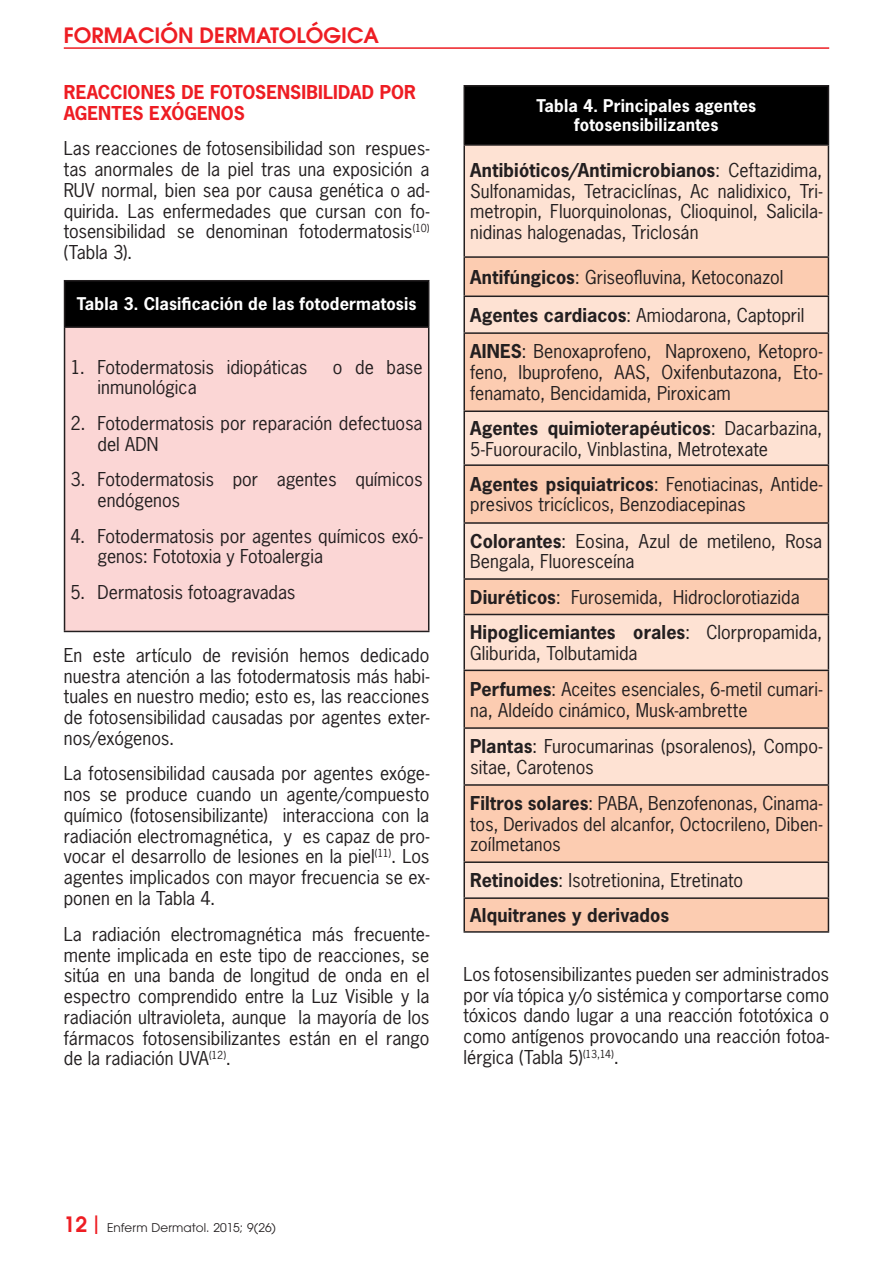
<style>
.page{position:relative;width:893px;height:1263px;background:#fff}
.page>*{position:absolute;margin:0;border:0;box-sizing:border-box;transform-origin:0 0}
.t1{font:600 21px "Avant Garde";color:#ee1d23}
.t2{font:18px/20.7px "News Gothic Std";color:#231f20}
.t3{font:700 18px/34.8px "News Gothic Std";letter-spacing:.005em;color:#231f20}
.t4{font:700 18px/20.7px "News Gothic Std";letter-spacing:.005em;color:#ee1d23}
.t5{font:700 16.5px/19px "News Gothic Std";letter-spacing:.01em;color:#fff;text-align:center}
.t6{font:12px "Avant Garde";color:#231f20}
.s1{font-weight:700}
.s2{font-weight:400}
</style>
<div class="page">
<div style="left:65px;top:281px;width:364px;height:46px;background:#000"></div>
<div style="left:65px;top:327px;width:364px;height:304px;background:#fbd6d5"></div>
<hr style="left:64px;top:280px;width:365px;height:1px;background:#231f20">
<hr style="left:64px;top:281px;width:1px;height:45px;background:#231f20">
<hr style="left:428px;top:281px;width:1px;height:45px;background:#231f20">
<hr style="left:64px;top:326px;width:365px;height:2px;background:#231f20">
<hr style="left:64px;top:328px;width:1px;height:303px;background:#231f20">
<hr style="left:428px;top:328px;width:1px;height:303px;background:#231f20">
<hr style="left:64px;top:631px;width:365px;height:1px;background:#231f20">
<div style="left:464px;top:86px;width:364px;height:59px;background:#000"></div>
<div style="left:465px;top:146px;width:363px;height:110px;background:#fee2d3"></div>
<svg style="left:465px;top:258px;width:363px;height:673px;fill:#fcccb1"></svg>
<hr style="left:463px;top:85px;width:366px;height:2px;background:#231f20">
<hr style="left:463px;top:87px;width:2px;height:57px;background:#231f20">
<hr style="left:828px;top:87px;width:1px;height:57px;background:#231f20">
<hr style="left:463px;top:144px;width:366px;height:2px;background:#231f20">
<hr style="left:463px;top:146px;width:2px;height:110px;background:#231f20">
<hr style="left:828px;top:146px;width:1px;height:110px;background:#231f20">
<hr style="left:463px;top:256px;width:366px;height:2px;background:#231f20">
<hr style="left:463px;top:258px;width:2px;height:37px;background:#231f20">
<hr style="left:828px;top:258px;width:1px;height:37px;background:#231f20">
<hr style="left:463px;top:295px;width:366px;height:2px;background:#231f20">
<hr style="left:463px;top:297px;width:2px;height:35px;background:#231f20">
<hr style="left:828px;top:297px;width:1px;height:35px;background:#231f20">
<hr style="left:463px;top:332px;width:366px;height:2px;background:#231f20">
<hr style="left:463px;top:334px;width:2px;height:76px;background:#231f20">
<hr style="left:828px;top:334px;width:1px;height:76px;background:#231f20">
<hr style="left:463px;top:410px;width:366px;height:2px;background:#231f20">
<hr style="left:463px;top:412px;width:2px;height:52px;background:#231f20">
<hr style="left:828px;top:412px;width:1px;height:52px;background:#231f20">
<hr style="left:463px;top:464px;width:366px;height:2px;background:#231f20">
<hr style="left:463px;top:466px;width:2px;height:56px;background:#231f20">
<hr style="left:828px;top:466px;width:1px;height:56px;background:#231f20">
<hr style="left:463px;top:522px;width:366px;height:2px;background:#231f20">
<hr style="left:463px;top:524px;width:2px;height:54px;background:#231f20">
<hr style="left:828px;top:524px;width:1px;height:54px;background:#231f20">
<hr style="left:463px;top:578px;width:366px;height:2px;background:#231f20">
<hr style="left:463px;top:580px;width:2px;height:34px;background:#231f20">
<hr style="left:828px;top:580px;width:1px;height:34px;background:#231f20">
<hr style="left:463px;top:614px;width:366px;height:1px;background:#231f20">
<hr style="left:463px;top:615px;width:2px;height:55px;background:#231f20">
<hr style="left:828px;top:615px;width:1px;height:55px;background:#231f20">
<hr style="left:463px;top:670px;width:366px;height:1px;background:#231f20">
<hr style="left:463px;top:671px;width:2px;height:56px;background:#231f20">
<hr style="left:828px;top:671px;width:1px;height:56px;background:#231f20">
<hr style="left:463px;top:727px;width:366px;height:2px;background:#231f20">
<hr style="left:463px;top:729px;width:2px;height:55px;background:#231f20">
<hr style="left:828px;top:729px;width:1px;height:55px;background:#231f20">
<hr style="left:463px;top:784px;width:366px;height:2px;background:#231f20">
<hr style="left:463px;top:786px;width:2px;height:75px;background:#231f20">
<hr style="left:828px;top:786px;width:1px;height:75px;background:#231f20">
<hr style="left:463px;top:861px;width:366px;height:2px;background:#231f20">
<hr style="left:463px;top:863px;width:2px;height:34px;background:#231f20">
<hr style="left:828px;top:863px;width:1px;height:34px;background:#231f20">
<hr style="left:463px;top:897px;width:366px;height:2px;background:#231f20">
<hr style="left:463px;top:899px;width:2px;height:32px;background:#231f20">
<hr style="left:828px;top:899px;width:1px;height:32px;background:#231f20">
<hr style="left:463px;top:931px;width:366px;height:2px;background:#231f20">
<hr style="left:64px;top:47px;width:765px;height:2px;background:#ee1d23">
<p class="t1" style="left:64px;top:22px;width:317px">FORMACIÓN DERMATOLÓGICA</p>
<p class="t4" style="left:64px;top:82px;width:354px">REACCIONES DE FOTOSENSIBILIDAD POR<br>AGENTES EXÓGENOS</p>
<p class="t2" style="left:64px;top:138px;width:367px;text-align:justify">Las reacciones de fotosensibilidad son respues&shy;tas anormales de la piel tras una exposición a RUV normal, bien sea por causa genética o ad&shy;quirida. Las enfermedades que cursan con fo&shy;tosensibilidad se denominan fotodermatosis<sup>(10) </sup>(Tabla 3).</p>
<p class="t5" style="left:77px;top:294px;width:341px">Tabla 3. Clasificación de las fotodermatosis</p>
<p class="t2" style="left:71px;top:356px;width:239px">1. Fotodermatosis idiopáticas</p>
<p class="t2" style="left:333px;top:356px;width:91px">o de base</p>
<p class="t2" style="left:98px;top:377px;width:101px">inmunológica</p>
<p class="t2" style="left:98px;top:413px;width:327px;text-indent:-27px">2. Fotodermatosis por reparación defectuosa del ADN</p>
<p class="t2" style="left:98px;top:469px;width:327px;text-indent:-27px">3. Fotodermatosis por agentes químicos endógenos</p>
<p class="t2" style="left:98px;top:525px;width:327px;text-indent:-27px">4. Fotodermatosis por agentes químicos exó&shy;genos: Fototoxia y Fotoalergia</p>
<p class="t2" style="left:71px;top:582px;width:226px">5. Dermatosis fotoagravadas</p>
<p class="t2" style="left:64px;top:645px;width:367px;text-align:justify">En este artículo de revisión hemos dedicado nuestra atención a las fotodermatosis más habi&shy;tuales en nuestro medio; esto es, las reacciones de fotosensibilidad causadas por agentes exter&shy;nos/exógenos.</p>
<p class="t2" style="left:64px;top:763px;width:367px;text-align:justify">La fotosensibilidad causada por agentes exóge&shy;nos se produce cuando un agente/compuesto químico (fotosensibilizante) interacciona con la radiación electromagnética, y es capaz de pro&shy;vocar el desarrollo de lesiones en la piel<sup>(11)</sup>. Los agentes implicados con mayor frecuencia se ex&shy;ponen en la Tabla 4.</p>
<p class="t2" style="left:64px;top:924px;width:367px;text-align:justify">La radiación electromagnética más frecuente&shy;mente implicada en este tipo de reacciones, se sitúa en una banda de longitud de onda en el espectro comprendido entre la Luz Visible y la radiación ultravioleta, aunque la mayoría de los fármacos fotosensibilizantes están en el rango de la radiación UVA<sup>(12)</sup>.</p>
<p class="t5" style="left:536px;top:96px;width:221px">Tabla 4. Principales agentes fotosensibilizantes</p>
<p class="t2" style="left:470px;top:160px;width:354px;text-align:justify"><span class="s1">Antibióticos/Antimicrobianos</span>: Ceftazidima, Sulfonamidas, Tetraciclínas, Ac nalidixico, Tri&shy;metropin, Fluorquinolonas, Clioquinol, Salicila&shy;nidinas halogenadas, Triclosán</p>
<p class="t2" style="left:470px;top:258px;width:354px;line-height:37.3px"><span class="s1">Antifúngicos</span>: Griseofluvina, Ketoconazol<br><span class="s1">Agentes cardiacos</span>: Amiodarona, Captopril<br><span class="s1">AINES</span>: Benoxaprofeno, Naproxeno, Ketopro-</p>
<p class="t2" style="left:470px;top:362px;width:354px">feno, Ibuprofeno, AAS, Oxifenbutazona, Eto&shy;fenamato, Bencidamida, Piroxicam</p>
<p class="t2" style="left:470px;top:418px;width:354px"><span class="s1">Agentes quimioterapéuticos</span>: Dacarbazina,<br>5-Fuorouracilo, Vinblastina, Metrotexate</p>
<p class="t2" style="left:470px;top:473px;width:354px"><span class="s1">Agentes psiquiatricos</span>: Fenotiacinas, Antide&shy;presivos tricíclicos, Benzodiacepinas</p>
<p class="t2" style="left:470px;top:530px;width:354px"><span class="s1">Colorantes</span>: Eosina, Azul de metileno, Rosa<br>Bengala, Fluoresceína</p>
<p class="t2" style="left:470px;top:579px;width:354px;line-height:35.2px"><span class="s1">Diuréticos</span>: Furosemida, Hidroclorotiazida<br><span class="s1">Hipoglicemiantes orales</span>: Clorpropamida,</p>
<p class="t2" style="left:470px;top:635px;width:354px;line-height:36px">Gliburida, Tolbutamida<br><span class="s1">Perfumes</span>: Aceites esenciales, 6-metil cumari-</p>
<p class="t2" style="left:470px;top:691px;width:354px;line-height:36.6px">na, Aldeído cinámico, Musk-ambrette<br><span class="s1">Plantas</span>: Furocumarinas (psoralenos), Compo-</p>
<p class="t2" style="left:470px;top:749px;width:354px;line-height:36px">sitae, Carotenos<br><span class="s1">Filtros solares</span>: PABA, Benzofenonas, Cinama-</p>
<p class="t2" style="left:470px;top:813px;width:354px">tos, Derivados del alcanfor, Octocrileno, Diben&shy;zoílmetanos</p>
<p class="t3" style="left:470px;top:863px;width:274px">Retinoides<span class="s2">: Isotretionina, Etretinato<br></span>Alquitranes y derivados</p>
<p class="t2" style="left:463px;top:964px;width:367px;text-align:justify">Los fotosensibilizantes pueden ser administrados por vía tópica y/o sistémica y comportarse como tóxicos dando lugar a una reacción fototóxica o como antígenos provocando una reacción fotoa&shy;lérgica (Tabla 5)<sup>(13,14)</sup>.</p>
<p class="t1" style="left:64px;top:1211px;width:36px">12 ❘</p>
<p class="t6" style="left:107px;top:1221px;width:170px">Enferm Dermatol. 2015; 9(26)</p>
</div>
